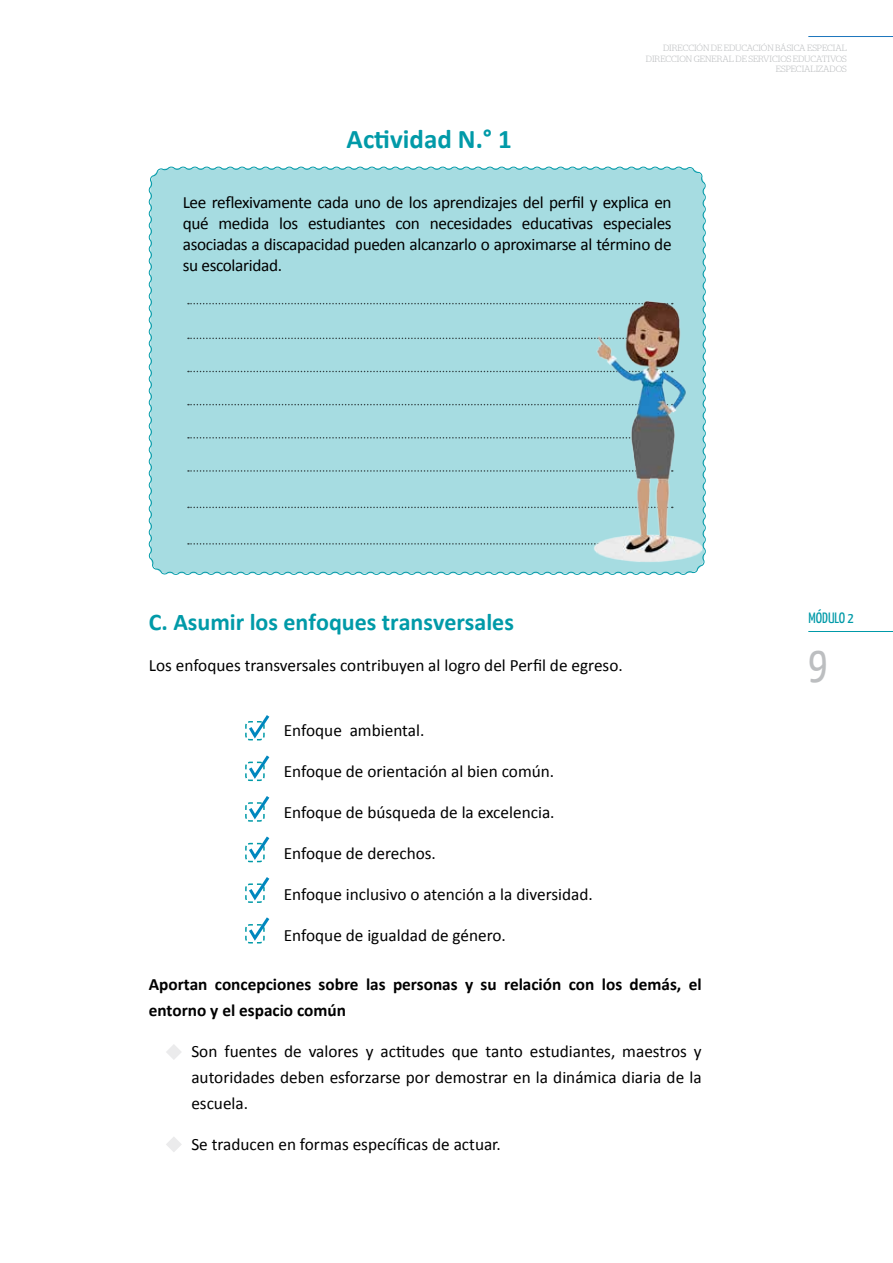
<style>
.page{position:relative;width:893px;height:1263px;background:#fff}
.page>*{position:absolute;margin:0;border:0;box-sizing:border-box;transform-origin:0 0}
.t1{font:45px "Yanone Kaffeesatz";color:#bcbec0}
.t2{font:700 27px "Calibri";color:#019aa8}
.t3{font:700 24px "Calibri";color:#009aa8}
.t4{font:17.25px/21px "Calibri";color:#000;text-align:justify}
.t5{font:700 17.25px/25.8px "Calibri";color:#000}
.t6{font:15px "Yanone Kaffeesatz";color:#009aa8}
.t7{font:300 9px/10.5px "Stag";letter-spacing:-.005em;color:#bcbec0;text-align:right}
</style>
<div class="page">
<hr style="left:808px;top:631px;width:85px;height:1px;background:#009aa8">
<hr style="left:808px;top:36px;width:85px;height:1px;background:#1c75bc">
<div style="left:148px;top:166px;width:558px;height:409px;background:#a6dce1"></div>
<svg style="left:188px;top:303px;width:262px;height:1px"></svg>
<svg style="left:188px;top:338px;width:262px;height:1px"></svg>
<svg style="left:188px;top:371px;width:262px;height:1px"></svg>
<svg style="left:188px;top:404px;width:262px;height:1px"></svg>
<svg style="left:188px;top:437px;width:262px;height:1px"></svg>
<svg style="left:188px;top:470px;width:262px;height:2px"></svg>
<svg style="left:188px;top:507px;width:262px;height:1px"></svg>
<svg style="left:188px;top:543px;width:262px;height:2px"></svg>
<img style="left:450px;top:276px;width:256px;height:299px">
<svg style="left:245px;top:715px;width:25px;height:26px"></svg>
<svg style="left:245px;top:755px;width:25px;height:27px"></svg>
<svg style="left:245px;top:796px;width:25px;height:26px"></svg>
<svg style="left:245px;top:836px;width:25px;height:27px"></svg>
<svg style="left:245px;top:877px;width:25px;height:26px"></svg>
<svg style="left:245px;top:917px;width:25px;height:27px"></svg>
<svg style="left:166px;top:1044px;width:15px;height:16px"></svg>
<svg style="left:166px;top:1137px;width:16px;height:15px"></svg>
<h2 class="t2" style="left:347px;top:120px;width:167px">Actividad N.° 1</h2>
<p class="t7" style="left:646px;top:43px;width:203px">DIRECCIÓN DE EDUCACIÓN BÁSICA ESPECIAL<br>DIRECCION GENERAL DE SERVICIOS EDUCATIVOS<br>ESPECIALIZADOS</p>
<p class="t4" style="left:183px;top:191px;width:490px">Lee reflexivamente cada uno de los aprendizajes del perfil y explica en qué medida los estudiantes con necesidades educativas especiales asociadas a discapacidad pueden alcanzarlo o aproximarse al término de su escolaridad.</p>
<h3 class="t3" style="left:149px;top:605px;width:367px">C. Asumir los enfoques transversales</h3>
<p class="t4" style="left:149px;top:653px;width:475px">Los enfoques transversales contribuyen al logro del Perfil de egreso.</p>
<p class="t4" style="left:284px;top:719px;width:142px">Enfoque ambiental.</p>
<p class="t4" style="left:284px;top:760px;width:272px">Enfoque de orientación al bien común.</p>
<p class="t4" style="left:284px;top:801px;width:272px">Enfoque de búsqueda de la excelencia.</p>
<p class="t4" style="left:284px;top:842px;width:154px">Enfoque de derechos.</p>
<p class="t4" style="left:284px;top:882px;width:310px">Enfoque inclusivo o atención a la diversidad.</p>
<p class="t4" style="left:284px;top:923px;width:224px">Enfoque de igualdad de género.</p>
<p class="t5" style="left:149px;top:971px;width:554px">Aportan concepciones sobre las personas y su relación con los demás, el entorno y el espacio común</p>
<p class="t4" style="left:191px;top:1038px;width:512px;line-height:25.8px">Son fuentes de valores y actitudes que tanto estudiantes, maestros y autoridades deben esforzarse por demostrar en la dinámica diaria de la escuela.</p>
<p class="t4" style="left:191px;top:1133px;width:311px">Se traducen en formas específicas de actuar.</p>
<p class="t6" style="left:808px;top:608px;width:47px">MÓDULO 2</p>
<h1 class="t1" style="left:808px;top:635px;width:20px">9</h1>
</div>
